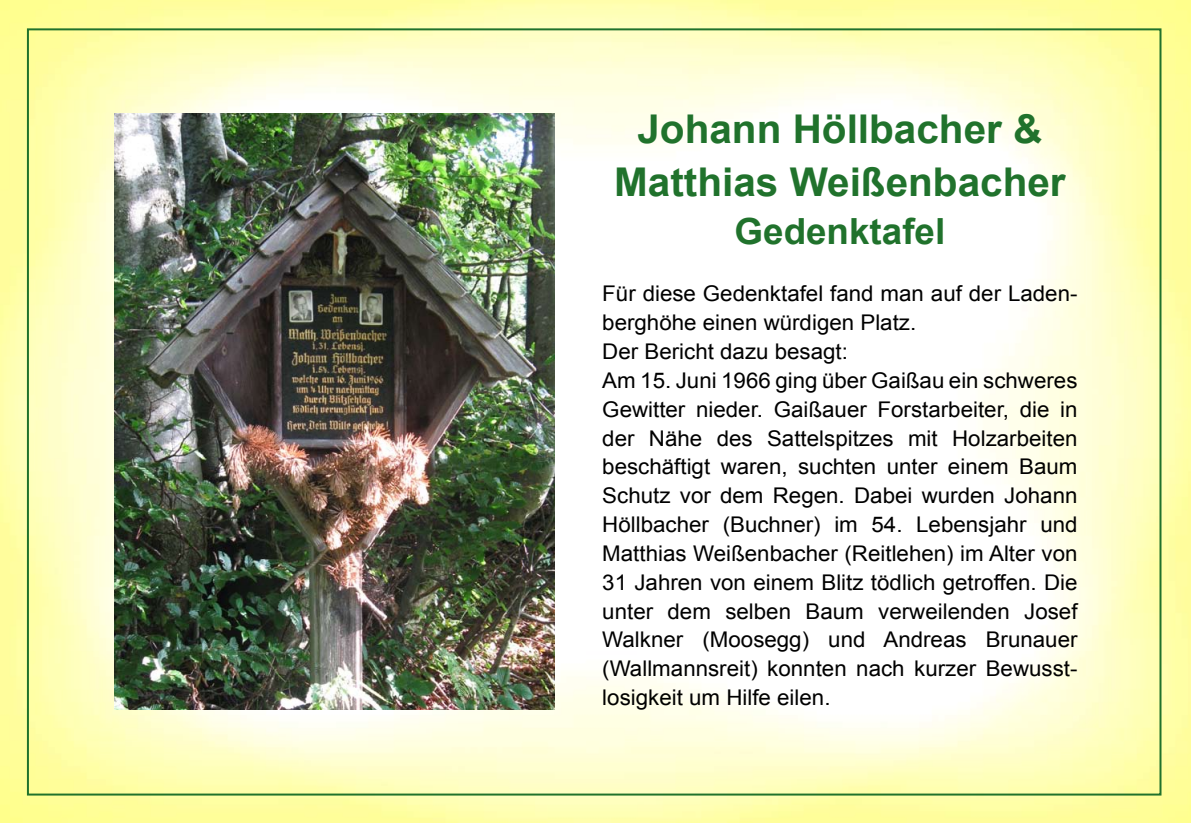
<style>
.page{position:relative;width:1191px;height:823px;background:#fff}
.page>*{position:absolute;margin:0;border:0;box-sizing:border-box;transform-origin:0 0}
.t1{font:700 39.6px/52.8px "Arial";color:#20722c;text-align:center}
.t2{font:700 36px "Arial";color:#20722c}
.t3{font:21.6px/28.8px "Arial";color:#000}
</style>
<div class="page">
<img style="left:0;top:0;width:1191px;height:822px">
<img style="left:115px;top:113px;width:440px;height:596px">
<h1 class="t1" style="left:614px;top:103px;width:453px">Johann Höllbacher &amp;<br>Matthias Weißenbacher</h1>
<h2 class="t2" style="left:734px;top:205px;width:212px">Gedenktafel</h2>
<p class="t3" style="left:602px;top:279px;width:477px">Für diese Gedenktafel fand man auf der Laden&shy;berghöhe einen würdigen Platz.<br>Der Bericht dazu besagt:<br>Am 15. Juni 1966 ging über Gaißau ein schweres Gewitter nieder. Gaißauer Forstarbeiter, die in der Nähe des Sattelspitzes mit Holzarbeiten beschäftigt waren, suchten unter einem Baum Schutz vor dem Regen. Dabei wurden Johann Höllbacher (Buchner) im 54. Lebensjahr und Matthias Weißenbacher (Reitlehen) im Alter von 31 Jahren von einem Blitz tödlich getroffen. Die unter dem selben Baum verweilenden Josef Walkner (Moosegg) und Andreas Brunauer (Wallmannsreit) konnten nach kurzer Bewusst&shy;losigkeit um Hilfe eilen.</p>
</div>
